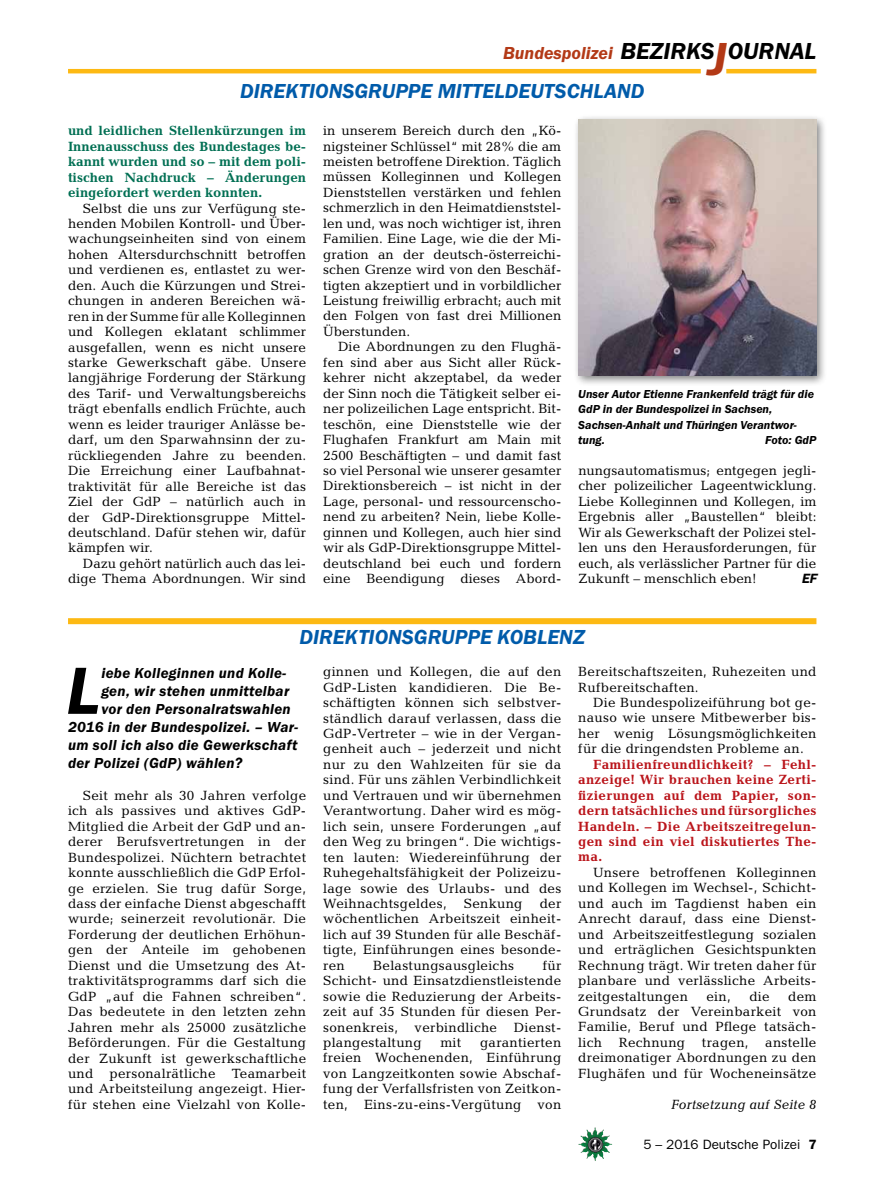
<style>
.page{position:relative;width:893px;height:1191px;background:#fff}
.page>*{position:absolute;margin:0;border:0;box-sizing:border-box;transform-origin:0 0}
.t1{font:italic 600 69px "Franklin Gothic Itc T";color:#000}
.t2{font:italic 600 24px "Franklin Gothic Itc T";color:#000}
.t3{font:italic 600 21px "Franklin Gothic Itc T";color:#005baa}
.t4{font:italic 600 18px "Franklin Gothic Itc T";color:#b33916}
.t5{font:italic 600 15px "Franklin Gothic Itc T";letter-spacing:.02em;color:#000}
.t6{font:13.5px/15.5px "Candida";letter-spacing:.02em;color:#000;text-align:justify}
.t7{font:700 13.5px/15.5px "Candida";letter-spacing:.02em;color:#ba141a;text-align:justify}
.t8{font:700 13.5px/15.5px "Candida";color:#006f53;text-align:justify}
.t9{font:13.5px "Franklin Gothic";color:#000}
.t10{font:italic 13.5px "Candida";color:#000}
.t11{font:italic 600 13.5px "Franklin Gothic";color:#000}
.t12{font:italic 600 12px/15.5px "Franklin Gothic Itc T";color:#000}
.s1{font-size:48px;color:#b33916}
.s2{font-weight:600}
</style>
<div class="page">
<img style="left:578px;top:1127px;width:17px;height:25px">
<hr style="left:726px;top:69px;width:90px;height:4px;background:#fdb913">
<hr style="left:68px;top:69px;width:633px;height:4px;background:#fdb913">
<div style="left:573px;top:115px;width:254px;height:272px;background:#000;opacity:.5"></div>
<img style="left:578px;top:120px;width:238px;height:256px">
<div style="left:68px;top:618px;width:748px;height:6px;background:#fdb913"></div>
<h2 class="t2" style="left:620px;top:37px;width:197px">BEZIRKS<span class="s1">J</span>OURNAL</h2>
<h3 class="t4" style="left:503px;top:42px;width:111px">Bundespolizei</h3>
<h3 class="t3" style="left:240px;top:79px;width:406px">DIREKTIONSGRUPPE MITTELDEUTSCHLAND</h3>
<p class="t8" style="left:68px;top:123px;width:240px">und leidlichen Stellenkürzungen im Innenausschuss des Bundestages be&shy;kannt wurden und so – mit dem poli&shy;tischen Nachdruck – Änderungen eingefordert werden konnten.</p>
<p class="t6" style="left:68px;top:200px;width:240px;text-indent:15px">Selbst die uns zur Verfügung ste&shy;henden Mobilen Kontroll- und Über&shy;wachungseinheiten sind von einem hohen Altersdurchschnitt betroffen und verdienen es, entlastet zu wer&shy;den. Auch die Kürzungen und Strei&shy;chungen in anderen Bereichen wä&shy;ren in der Summe für alle Kolleginnen und Kollegen eklatant schlimmer ausgefallen, wenn es nicht unsere starke Gewerkschaft gäbe. Unsere langjährige Forderung der Stärkung des Tarif- und Verwaltungsbereichs trägt ebenfalls endlich Früchte, auch wenn es leider trauriger Anlässe be&shy;darf, um den Sparwahnsinn der zu&shy;rückliegenden Jahre zu beenden.<br>Die Erreichung einer Laufbahnat&shy;traktivität für alle Bereiche ist das Ziel der GdP – natürlich auch in der GdP-Direktionsgruppe Mittel&shy;deutschland. Dafür stehen wir, dafür kämpfen wir.</p>
<p class="t6" style="left:68px;top:555px;width:240px;text-align:right">Dazu gehört natürlich auch das lei&shy;dige Thema Abordnungen. Wir sind</p>
<p class="t6" style="left:323px;top:123px;width:240px">in unserem Bereich durch den „Kö&shy;nigsteiner Schlüssel“ mit 28% die am meisten betroffene Direktion. Täglich müssen Kolleginnen und Kollegen Dienststellen verstärken und fehlen schmerzlich in den Heimatdienststel&shy;len und, was noch wichtiger ist, ihren Familien. Eine Lage, wie die der Mi&shy;gration an der deutsch-österreichi&shy;schen Grenze wird von den Beschäf&shy;tigten akzeptiert und in vorbildlicher Leistung freiwillig erbracht; auch mit den Folgen von fast drei Millionen Überstunden.</p>
<p class="t6" style="left:323px;top:339px;width:240px;text-indent:15px">Die Abordnungen zu den Flughä&shy;fen sind aber aus Sicht aller Rück&shy;kehrer nicht akzeptabel, da weder der Sinn noch die Tätigkeit selber ei&shy;ner polizeilichen Lage entspricht. Bit&shy;teschön, eine Dienststelle wie der Flughafen Frankfurt am Main mit 2500 Beschäftigten – und damit fast so viel Personal wie unserer gesamter Direktionsbereich – ist nicht in der Lage, personal- und ressourcenscho&shy;nend zu arbeiten? Nein, liebe Kolle&shy;ginnen und Kollegen, auch hier sind wir als GdP-Direktionsgruppe Mittel&shy;deutschland bei euch und fordern eine Beendigung dieses Abord-</p>
<p class="t12" style="left:578px;top:386px;width:237px">Unser Autor Etienne Frankenfeld trägt für die<br>GdP in der Bundespolizei in Sachsen,<br>Sachsen-Anhalt und Thüringen Verantwor&shy;tung.</p>
<p class="t12" style="left:765px;top:432px;width:53px">Foto: GdP</p>
<p class="t6" style="left:578px;top:462px;width:240px">nungsautomatismus; entgegen jegli&shy;cher polizeilicher Lageentwicklung.<br>Liebe Kolleginnen und Kollegen, im Ergebnis aller „Baustellen“ bleibt:<br>Wir als Gewerkschaft der Polizei stel&shy;len uns den Herausforderungen, für euch, als verlässlicher Partner für die Zukunft – menschlich eben!</p>
<p class="t11" style="left:801px;top:570px;width:17px">EF</p>
<h3 class="t3" style="left:299px;top:625px;width:287px">DIREKTIONSGRUPPE KOBLENZ</h3>
<p class="t6" style="left:323px;top:664px;width:240px">ginnen und Kollegen, die auf den GdP-Listen kandidieren. Die Be&shy;schäftigten können sich selbstver&shy;ständlich darauf verlassen, dass die GdP-Vertreter – wie in der Vergan&shy;genheit auch – jederzeit und nicht nur zu den Wahlzeiten für sie da sind. Für uns zählen Verbindlichkeit und Vertrauen und wir übernehmen Verantwortung. Daher wird es mög&shy;lich sein, unsere Forderungen „auf den Weg zu bringen“. Die wichtigs&shy;ten lauten: Wiedereinführung der Ruhegehaltsfähigkeit der Polizeizu&shy;lage sowie des Urlaubs- und des Weihnachtsgeldes,</p>
<p class="t6" style="left:578px;top:664px;width:240px">Bereitschaftszeiten, Ruhezeiten und<br>Rufbereitschaften.</p>
<p class="t6" style="left:578px;top:694px;width:240px;text-indent:15px">Die Bundespolizeiführung bot ge&shy;nauso wie unsere Mitbewerber bis&shy;her wenig Lösungsmöglichkeiten für die dringendsten Probleme an.</p>
<p class="t7" style="left:578px;top:756px;width:240px;text-indent:15px">Familienfreundlichkeit? – Fehl&shy;anzeige! Wir brauchen keine Zerti&shy;fizierungen auf dem Papier, son&shy;dern tatsächliches und fürsorgliches Handeln. – Die Arbeitszeitregelun&shy;gen sind ein viel diskutiertes The&shy;ma.</p>
<p class="t6" style="left:578px;top:864px;width:240px;text-indent:15px">Unsere betroffenen Kolleginnen und Kollegen im Wechsel-, Schicht&shy;und auch im Tagdienst haben ein Anrecht darauf, dass eine Dienst&shy;und Arbeitszeitfestlegung sozialen und erträglichen Gesichtspunkten Rechnung trägt. Wir treten daher für planbare und verlässliche Arbeits&shy;zeitgestaltungen</p>
<h1 class="t1" style="left:66px;top:650px;width:35px">L</h1>
<p class="t5" style="left:101px;top:664px;width:186px">iebe Kolleginnen und Kolle-</p>
<p class="t5" style="left:101px;top:682px;width:189px">gen, wir stehen unmittelbar</p>
<p class="t5" style="left:101px;top:700px;width:191px">vor den Personalratswahlen</p>
<p class="t5" style="left:68px;top:718px;width:232px">2016 in der Bundespolizei. – War-</p>
<p class="t5" style="left:68px;top:736px;width:231px">um soll ich also die Gewerkschaft</p>
<p class="t5" style="left:68px;top:754px;width:176px">der Polizei (GdP) wählen?</p>
<p class="t6" style="left:68px;top:787px;width:240px;text-indent:15px">Seit mehr als 30 Jahren verfolge ich als passives und aktives GdP-Mitglied die Arbeit der GdP und an&shy;derer Berufsvertretungen in der Bundespolizei. Nüchtern betrachtet konnte ausschließlich die GdP Erfol&shy;ge erzielen. Sie trug dafür Sorge, dass der einfache Dienst abgeschafft wurde; seinerzeit revolutionär. Die Forderung der deutlichen Erhöhun&shy;gen der Anteile im gehobenen Dienst und die Umsetzung des At&shy;traktivitätsprogramms darf sich die GdP „auf die Fahnen schreiben“.<br>Das bedeutete in den letzten zehn Jahren mehr als 25000 zusätzliche Beförderungen. Für die Gestaltung der Zukunft ist gewerkschaftliche und personalrätliche Teamarbeit und Arbeitsteilung angezeigt. Hier&shy;für stehen eine Vielzahl von Kolle-</p>
<p class="t6" style="left:323px;top:895px;width:240px;text-indent:217px">der wöchentlichen Arbeitszeit einheit&shy;lich auf 39 Stunden für alle Beschäf&shy;tigte, Einführungen eines besonde&shy;ren</p>
<p class="t6" style="left:464px;top:895px;width:60px">Senkung</p>
<p class="t6" style="left:323px;top:957px;width:240px;text-indent:220px">für Schicht- und Einsatzdienstleistende sowie die Reduzierung der Arbeits&shy;zeit auf 35 Stunden für diesen Per&shy;sonenkreis, verbindliche Dienst&shy;plangestaltung</p>
<p class="t6" style="left:373px;top:957px;width:142px">Belastungsausgleichs</p>
<p class="t6" style="left:578px;top:988px;width:240px;text-indent:210px">dem Grundsatz der Vereinbarkeit von Familie, Beruf und Pflege tatsäch&shy;lich Rechnung tragen, anstelle dreimonatiger Abordnungen zu den Flughäfen und für Wocheneinsätze</p>
<p class="t6" style="left:706px;top:988px;width:26px">ein,</p>
<p class="t6" style="left:749px;top:988px;width:22px">die</p>
<p class="t6" style="left:323px;top:1034px;width:240px;text-indent:157px">garantierten freien Wochenenden, Einführung von Langzeitkonten sowie Abschaf&shy;fung der Verfallsfristen von Zeitkon&shy;ten, Eins-zu-eins-Vergütung von</p>
<p class="t6" style="left:440px;top:1034px;width:23px">mit</p>
<p class="t10" style="left:671px;top:1096px;width:147px">Fortsetzung auf Seite 8</p>
<p class="t9" style="left:643px;top:1136px;width:175px">5 – 2016 Deutsche Polizei <span class="s2">7</span></p>
</div>
